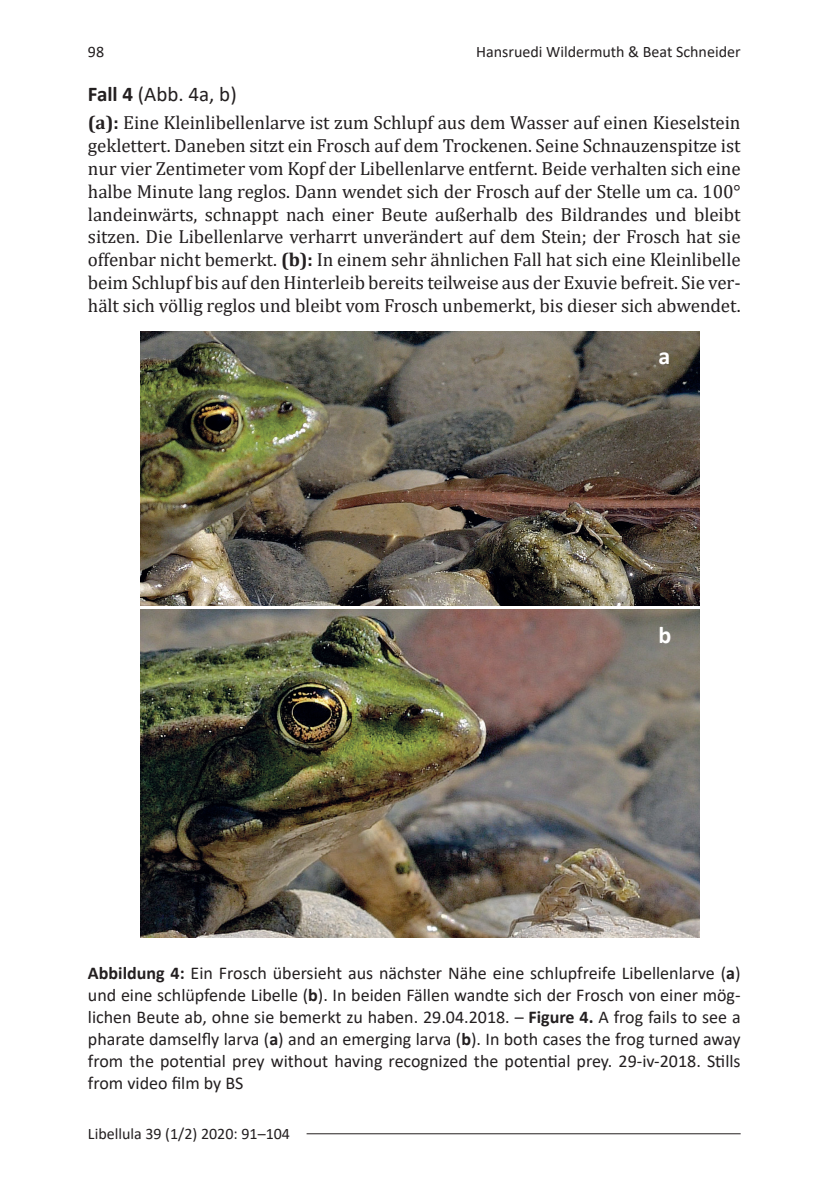
<style>
.page{position:relative;width:840px;height:1191px;background:#fff}
.page>*{position:absolute;margin:0;border:0;box-sizing:border-box;transform-origin:0 0}
.Tables_Figures{font:700 24px "Calibri";color:#fff}
.Überschrift_2{font:21px "Calibri";color:#231f20}
.Fließtext{font:19px/22.8px "Cambria";letter-spacing:-.005em;color:#231f20;text-align:justify}
.Tables_Figures-2{font:18px/22px "Calibri";color:#231f20;text-align:justify}
.t1{font:16px "Calibri";color:#231f20}
.s1{font-weight:700}
</style>
<div class="page">
<hr style="left:306px;top:1133px;width:434px;height:1px;background:#231f20">
<img style="left:141px;top:332px;width:557px;height:274px">
<img style="left:141px;top:609px;width:557px;height:328px">
<p class="t1" style="left:88px;top:41px;width:18px">98</p>
<p class="t1" style="left:476px;top:41px;width:266px">Hansruedi Wildermuth &amp; Beat Schneider</p>
<p class="Überschrift_2" style="left:88px;top:79px;width:150px"><span class="s1">Fall 4</span> (Abb. 4a, b)</p>
<p class="Fließtext" style="left:88px;top:111px;width:654px"><span class="s1">(a):</span> Eine Kleinlibellenlarve ist zum Schlupf aus dem Wasser auf einen Kieselstein geklettert. Daneben sitzt ein Frosch auf dem Trockenen. Seine Schnauzenspitze ist nur vier Zentimeter vom Kopf der Libellenlarve entfernt. Beide verhalten sich eine halbe Minute lang reglos. Dann wendet sich der Frosch auf der Stelle um ca. 100° landeinwärts, schnappt nach einer Beute außerhalb des Bildrandes und bleibt sitzen. Die Libellenlarve verharrt unverändert auf dem Stein; der Frosch hat sie offenbar nicht bemerkt. <span class="s1">(b):</span> In einem sehr ähnlichen Fall hat sich eine Kleinlibelle beim Schlupf bis auf den Hinterleib bereits teilweise aus der Exuvie befreit. Sie ver&shy;hält sich völlig reglos und bleibt vom Frosch unbemerkt, bis dieser sich abwendet.</p>
<p class="Tables_Figures" style="left:658px;top:339px;width:13px">a</p>
<p class="Tables_Figures" style="left:658px;top:618px;width:14px">b</p>
<p class="Tables_Figures-2" style="left:88px;top:961px;width:653px"><span class="s1">Abbildung 4:</span> Ein Frosch übersieht aus nächster Nähe eine schlupfreife Libellenlarve (<span class="s1">a</span>) und eine schlüpfende Libelle (<span class="s1">b</span>). In beiden Fällen wandte sich der Frosch von einer mög&shy;lichen Beute ab, ohne sie bemerkt zu haben. 29.04.2018. – <span class="s1">Figure 4.</span> A frog fails to see a pharate damselfly larva (<span class="s1">a</span>) and an emerging larva (<span class="s1">b</span>). In both cases the frog turned away from the potential prey without having recognized the potential prey. 29-iv-2018. Stills from video film by BS</p>
<p class="t1" style="left:88px;top:1122px;width:203px">Libellula 39 (1/2) 2020: 91–104</p>
</div>
